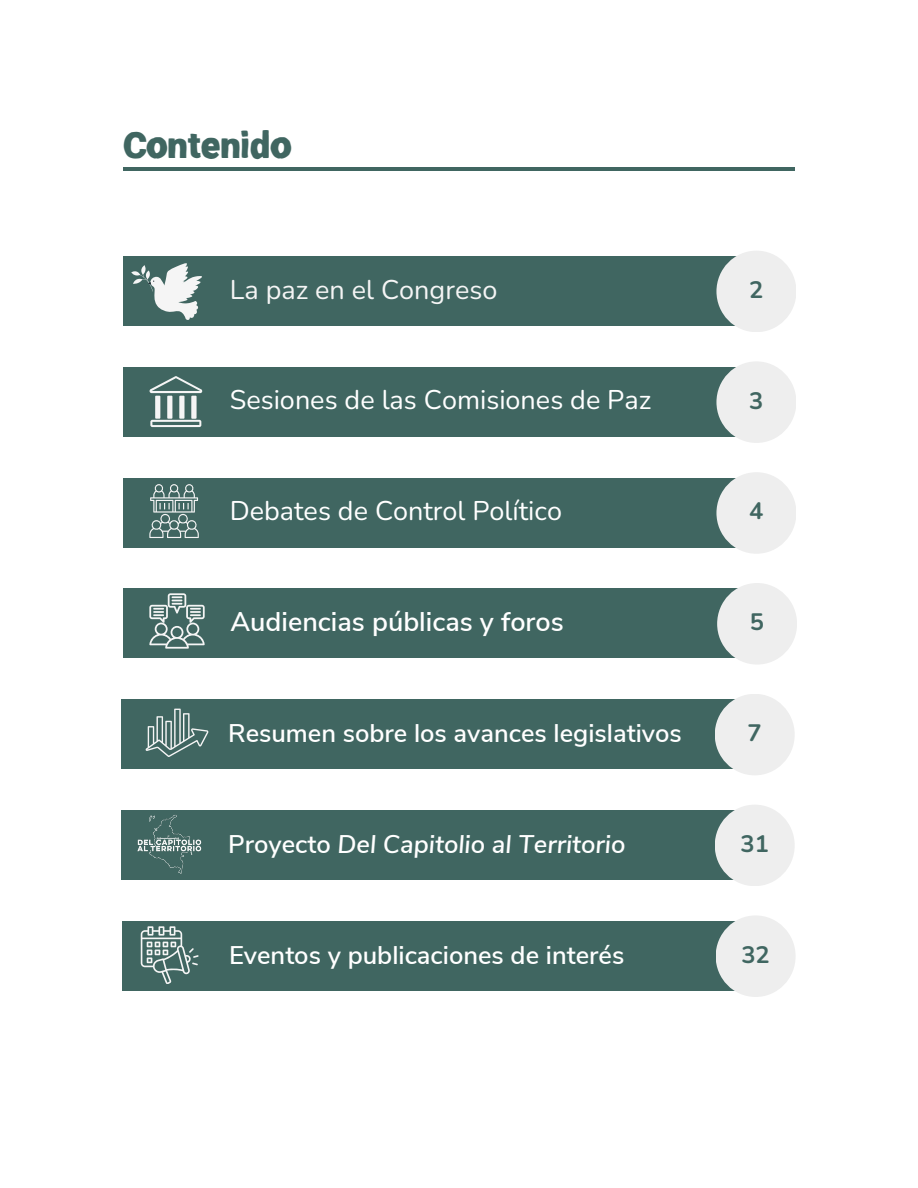
<style>
.page{position:relative;width:918px;height:1188px;background:#fff}
.page>*{position:absolute;margin:0;border:0;box-sizing:border-box;transform-origin:0 0}
.t1{font:700 36px "Ramona";color:#406661}
.t2{font:27px "Nunito";color:#fff}
.t3{font:600 27px "Nunito Sans";color:#fff}
.t4{font:27px "Nunito";color:#f5f5f5}
.t5{font:600 25.5px "Nunito Sans";color:#fff}
.t6{font:italic 600 25.5px "Nunito Sans";color:#fff}
.t7{font:700 23.7px "Nunito";color:#406661}
.s1{font-style:normal}
</style>
<div class="page">
<hr style="left:123px;top:167px;width:672px;height:4px;background:#406661">
<div style="left:123px;top:257px;width:623px;height:69px;background:#406661"></div>
<svg style="left:131px;top:263px;width:71px;height:57px"></svg>
<div style="left:716px;top:251px;width:80px;height:81px;background:#eee;border-radius:50%"></div>
<div style="left:123px;top:367px;width:623px;height:69px;background:#406661"></div>
<div style="left:716px;top:361px;width:80px;height:82px;background:#eee;border-radius:50%"></div>
<div style="left:123px;top:478px;width:623px;height:69px;background:#406661"></div>
<div style="left:716px;top:472px;width:80px;height:82px;background:#eee;border-radius:50%"></div>
<div style="left:124px;top:589px;width:623px;height:69px;background:#406661"></div>
<div style="left:717px;top:583px;width:80px;height:82px;background:#eee;border-radius:50%"></div>
<div style="left:121px;top:699px;width:624px;height:70px;background:#406661"></div>
<div style="left:715px;top:694px;width:80px;height:81px;background:#eee;border-radius:50%"></div>
<div style="left:121px;top:810px;width:624px;height:70px;background:#406661"></div>
<div style="left:715px;top:805px;width:80px;height:81px;background:#eee;border-radius:50%"></div>
<div style="left:122px;top:921px;width:623px;height:69px;background:#406661"></div>
<div style="left:716px;top:915px;width:80px;height:82px;background:#eee;border-radius:50%"></div>
<svg style="left:149px;top:376px;width:53px;height:51px"></svg>
<svg style="left:149px;top:484px;width:50px;height:54px"></svg>
<svg style="left:149px;top:593px;width:55px;height:55px"></svg>
<svg style="left:145px;top:709px;width:63px;height:48px"></svg>
<img style="left:137px;top:815px;width:65px;height:59px">
<svg style="left:141px;top:926px;width:58px;height:58px"></svg>
<h1 class="t1" style="left:123px;top:121px;width:170px">Contenido</h1>
<h2 class="t4" style="left:230px;top:271px;width:269px">La paz en el Congreso</h2>
<p class="t7" style="left:749px;top:274px;width:16px">2</p>
<p class="t2" style="left:230px;top:382px;width:423px">Sesiones de las Comisiones de Paz</p>
<p class="t7" style="left:749px;top:385px;width:16px">3</p>
<p class="t2" style="left:230px;top:493px;width:334px">Debates de Control Político</p>
<p class="t7" style="left:749px;top:495px;width:16px">4</p>
<h2 class="t3" style="left:230px;top:604px;width:335px">Audiencias públicas y foros</h2>
<p class="t7" style="left:750px;top:606px;width:16px">5</p>
<p class="t5" style="left:228px;top:716px;width:455px">Resumen sobre los avances legislativos</p>
<p class="t7" style="left:748px;top:717px;width:16px">7</p>
<p class="t6" style="left:228px;top:827px;width:399px"><span class="s1">Proyecto</span> Del Capitolio al Territorio</p>
<p class="t7" style="left:740px;top:828px;width:30px">31</p>
<p class="t5" style="left:229px;top:938px;width:397px">Eventos y publicaciones de interés</p>
<p class="t7" style="left:741px;top:939px;width:30px">32</p>
</div>
